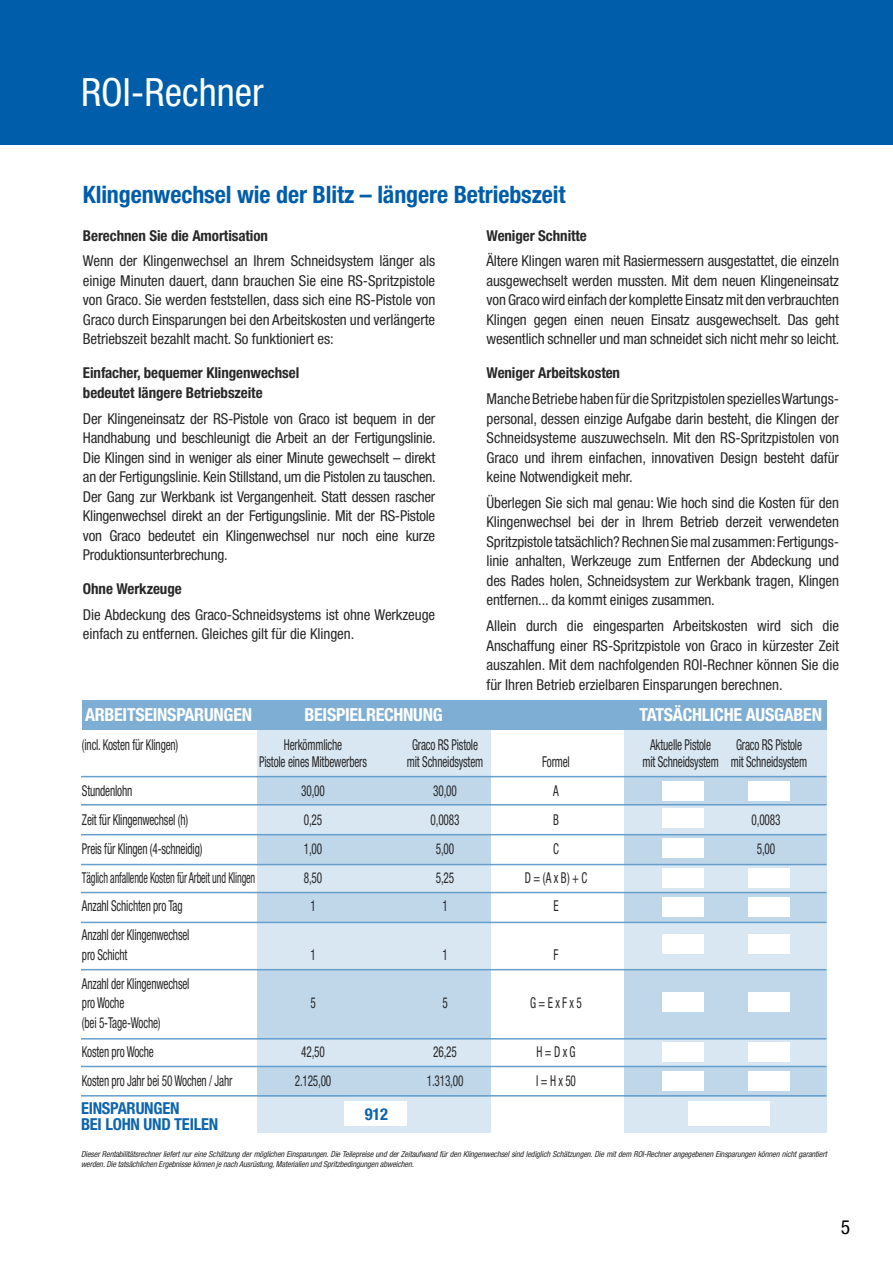
<style>
.page{position:relative;width:893px;height:1263px;background:#fff}
.page>*{position:absolute;margin:0;border:0;box-sizing:border-box;transform-origin:0 0}
.t1{font:condensed 39px "Helvetica Neue LT Std";color:#fff}
.t2{font:700 condensed 24px "Helvetica Neue LT Std";letter-spacing:-.005em;color:#005daa}
.t3{font:condensed 19.5px "Helvetica Neue LT Std";color:#000}
.t4{font:700 condensed 18px "Helvetica Neue LT Std";letter-spacing:-.015em;color:#fff}
.t5{font:700 condensed 16.5px "Helvetica Neue LT Std";letter-spacing:-.015em;color:#0d65ae}
.t6{font:condensed 15px/19.5px "Helvetica Neue LT Std";letter-spacing:-.015em;color:#282829;text-align:justify}
.t7{font:condensed 15px/19.5px "Helvetica Neue LT Std";letter-spacing:-.015em;color:#282829;scale:.75 1}
.t8{font:700 condensed 15px/19.5px "Helvetica Neue LT Std";letter-spacing:-.005em;color:#282829}
.t9{font:condensed 15px "Helvetica Neue LT Std";letter-spacing:-.015em;color:#282829;scale:.68 1}
.t10{font:italic condensed 8.25px/10.5px "Helvetica Neue LT Std";letter-spacing:-.015em;color:#282829}
</style>
<div class="page">
<div style="left:0;top:0;width:893px;height:145px;background:#005daa"></div>
<div style="left:257px;top:725px;width:233px;height:408px;background:#d9e7f2"></div>
<div style="left:257px;top:776px;width:233px;height:28px;background:#c0d7ea"></div>
<div style="left:257px;top:835px;width:233px;height:30px;background:#c0d7ea"></div>
<div style="left:257px;top:892px;width:233px;height:30px;background:#c0d7ea"></div>
<div style="left:257px;top:1066px;width:233px;height:30px;background:#c0d7ea"></div>
<div style="left:257px;top:969px;width:233px;height:69px;background:#c0d7ea"></div>
<div style="left:624px;top:722px;width:202px;height:411px;background:#d9e7f2"></div>
<div style="left:624px;top:776px;width:202px;height:29px;background:#c0d7ea"></div>
<div style="left:624px;top:834px;width:202px;height:31px;background:#c0d7ea"></div>
<div style="left:624px;top:892px;width:202px;height:30px;background:#c0d7ea"></div>
<div style="left:624px;top:1066px;width:202px;height:30px;background:#c0d7ea"></div>
<div style="left:624px;top:969px;width:202px;height:70px;background:#c0d7ea"></div>
<hr style="left:81px;top:776px;width:745px;height:1px;background:#669ecc">
<hr style="left:81px;top:804px;width:745px;height:1px;background:#669ecc">
<hr style="left:81px;top:834px;width:745px;height:1px;background:#669ecc">
<hr style="left:81px;top:864px;width:745px;height:1px;background:#669ecc">
<hr style="left:81px;top:892px;width:745px;height:1px;background:#669ecc">
<hr style="left:81px;top:922px;width:745px;height:1px;background:#669ecc">
<hr style="left:81px;top:969px;width:745px;height:1px;background:#669ecc">
<hr style="left:81px;top:1038px;width:745px;height:1px;background:#669ecc">
<hr style="left:81px;top:1066px;width:745px;height:1px;background:#669ecc">
<hr style="left:81px;top:1095px;width:745px;height:1px;background:#669ecc">
<div style="left:344px;top:1102px;width:62px;height:24px;background:#fff"></div>
<div style="left:688px;top:1102px;width:81px;height:24px;background:#fff"></div>
<div style="left:662px;top:1071px;width:41px;height:19px;background:#fff"></div>
<div style="left:748px;top:1071px;width:42px;height:19px;background:#fff"></div>
<div style="left:662px;top:1042px;width:41px;height:20px;background:#fff"></div>
<div style="left:662px;top:992px;width:41px;height:20px;background:#fff"></div>
<div style="left:662px;top:934px;width:41px;height:20px;background:#fff"></div>
<div style="left:662px;top:838px;width:41px;height:20px;background:#fff"></div>
<div style="left:662px;top:808px;width:41px;height:20px;background:#fff"></div>
<div style="left:662px;top:781px;width:41px;height:19px;background:#fff"></div>
<div style="left:748px;top:1042px;width:42px;height:20px;background:#fff"></div>
<div style="left:748px;top:992px;width:42px;height:20px;background:#fff"></div>
<div style="left:748px;top:934px;width:42px;height:20px;background:#fff"></div>
<div style="left:748px;top:781px;width:42px;height:19px;background:#fff"></div>
<div style="left:662px;top:897px;width:41px;height:19px;background:#fff"></div>
<div style="left:662px;top:868px;width:41px;height:20px;background:#fff"></div>
<div style="left:748px;top:897px;width:42px;height:19px;background:#fff"></div>
<div style="left:748px;top:868px;width:42px;height:20px;background:#fff"></div>
<div style="left:82px;top:700px;width:744px;height:29px;background:#7faed4"></div>
<h1 class="t1" style="left:81px;top:78px;width:184px">ROI-Rechner</h1>
<h2 class="t2" style="left:83px;top:186px;width:484px">Klingenwechsel wie der Blitz – längere Betriebszeit</h2>
<p class="t8" style="left:83px;top:227px;width:187px">Berechnen Sie die Amortisation</p>
<p class="t6" style="left:83px;top:253px;width:354px">Wenn der Klingenwechsel an Ihrem Schneidsystem länger als einige Minuten dauert, dann brauchen Sie eine RS-Spritzpistole von Graco. Sie werden feststellen, dass sich eine RS-Pistole von Graco durch Einsparungen bei den Arbeitskosten und verlängerte Betriebszeit bezahlt macht. So funktioniert es:</p>
<p class="t8" style="left:83px;top:365px;width:218px">Einfacher, bequemer Klingenwechsel bedeutet längere Betriebszeite</p>
<p class="t6" style="left:83px;top:410px;width:354px">Der Klingeneinsatz der RS-Pistole von Graco ist bequem in der Handhabung und beschleunigt die Arbeit an der Fertigungslinie.<br>Die Klingen sind in weniger als einer Minute gewechselt – direkt an der Fertigungslinie. Kein Stillstand, um die Pistolen zu tauschen.<br>Der Gang zur Werkbank ist Vergangenheit. Statt dessen rascher Klingenwechsel direkt an der Fertigungslinie. Mit der RS-Pistole von Graco bedeutet ein Klingenwechsel nur noch eine kurze Produktionsunterbrechung.</p>
<p class="t8" style="left:83px;top:580px;width:100px">Ohne Werkzeuge</p>
<p class="t6" style="left:83px;top:606px;width:354px">Die Abdeckung des Graco-Schneidsystems ist ohne Werkzeuge einfach zu entfernen. Gleiches gilt für die Klingen.</p>
<p class="t8" style="left:487px;top:227px;width:102px">Weniger Schnitte</p>
<p class="t6" style="left:487px;top:253px;width:354px">Ältere Klingen waren mit Rasiermessern ausgestattet, die einzeln ausgewechselt werden mussten. Mit dem neuen Klingeneinsatz von Graco wird einfach der komplette Einsatz mit den verbrauchten Klingen gegen einen neuen Einsatz ausgewechselt. Das geht wesentlich schneller und man schneidet sich nicht mehr so leicht.</p>
<p class="t8" style="left:487px;top:365px;width:135px">Weniger Arbeitskosten</p>
<p class="t6" style="left:487px;top:391px;width:354px">Manche Betriebe haben für die Spritzpistolen spezielles Wartungs&shy;personal, dessen einzige Aufgabe darin besteht, die Klingen der Schneidsysteme auszuwechseln. Mit den RS-Spritzpistolen von Graco und ihrem einfachen, innovativen Design besteht dafür keine Notwendigkeit mehr.</p>
<p class="t6" style="left:487px;top:495px;width:354px">Überlegen Sie sich mal genau: Wie hoch sind die Kosten für den Klingenwechsel bei der in Ihrem Betrieb derzeit verwendeten Spritzpistole tatsächlich? Rechnen Sie mal zusammen: Fertigungs&shy;linie anhalten, Werkzeuge zum Entfernen der Abdeckung und des Rades holen, Schneidsystem zur Werkbank tragen, Klingen entfernen... da kommt einiges zusammen.</p>
<p class="t6" style="left:487px;top:618px;width:354px">Allein durch die eingesparten Arbeitskosten wird sich die Anschaffung einer RS-Spritzpistole von Graco in kürzester Zeit auszahlen. Mit dem nachfolgenden ROI-Rechner können Sie die für Ihren Betrieb erzielbaren Einsparungen berechnen.</p>
<p class="t4" style="left:85px;top:708px;width:169px">ARBEITSEINSPARUNGEN</p>
<p class="t4" style="left:304px;top:708px;width:140px">BEISPIELRECHNUNG</p>
<p class="t4" style="left:639px;top:708px;width:184px">TATSÄCHLICHE AUSGABEN</p>
<p class="t7" style="left:82px;top:737px;width:130px">(incl. Kosten für Klingen)</p>
<p class="t7" style="left:284px;top:737px;width:79px">Herkömmliche</p>
<p class="t7" style="left:412px;top:737px;width:89px">Graco RS Pistole</p>
<p class="t7" style="left:650px;top:737px;width:83px">Aktuelle Pistole</p>
<p class="t7" style="left:736px;top:737px;width:89px">Graco RS Pistole</p>
<p class="t7" style="left:259px;top:753px;width:145px">Pistole eines Mitbewerbers</p>
<p class="t7" style="left:407px;top:753px;width:103px">mit Schneidsystem</p>
<p class="t7" style="left:542px;top:753px;width:38px">Formel</p>
<p class="t7" style="left:642px;top:753px;width:221px">mit Schneidsystem mit Schneidsystem</p>
<p class="t7" style="left:82px;top:782px;width:69px">Stundenlohn</p>
<p class="t7" style="left:301px;top:782px;width:33px">30,00</p>
<p class="t7" style="left:433px;top:782px;width:33px">30,00</p>
<p class="t7" style="left:553px;top:782px;width:9px">A</p>
<p class="t7" style="left:82px;top:811px;width:143px">Zeit für Klingenwechsel (h)</p>
<p class="t7" style="left:304px;top:811px;width:26px">0,25</p>
<p class="t7" style="left:431px;top:811px;width:40px">0,0083</p>
<p class="t7" style="left:553px;top:811px;width:9px">B</p>
<p class="t7" style="left:752px;top:811px;width:40px">0,0083</p>
<p class="t7" style="left:82px;top:840px;width:162px">Preis für Klingen (4-schneidig)</p>
<p class="t7" style="left:304px;top:840px;width:26px">1,00</p>
<p class="t7" style="left:436px;top:840px;width:26px">5,00</p>
<p class="t7" style="left:553px;top:840px;width:9px">C</p>
<p class="t7" style="left:757px;top:840px;width:26px">5,00</p>
<p class="t9" style="left:82px;top:872px;width:256px">Täglich anfallende Kosten für Arbeit und Klingen</p>
<p class="t7" style="left:304px;top:869px;width:26px">8,50</p>
<p class="t7" style="left:436px;top:869px;width:26px">5,25</p>
<p class="t7" style="left:525px;top:869px;width:84px">D = (A x B) + C</p>
<p class="t7" style="left:82px;top:898px;width:136px">Anzahl Schichten pro Tag</p>
<p class="t7" style="left:310px;top:898px;width:9px">1</p>
<p class="t7" style="left:442px;top:898px;width:9px">1</p>
<p class="t7" style="left:553px;top:898px;width:8px">E</p>
<p class="t7" style="left:82px;top:927px;width:145px">Anzahl der Klingenwechsel pro Schicht</p>
<p class="t7" style="left:310px;top:947px;width:9px">1</p>
<p class="t7" style="left:442px;top:947px;width:9px">1</p>
<p class="t7" style="left:554px;top:947px;width:8px">F</p>
<p class="t7" style="left:82px;top:976px;width:145px">Anzahl der Klingenwechsel pro Woche</p>
<p class="t7" style="left:82px;top:1010px;width:106px;line-height:29px">(bei 5-Tage-Woche)<br>Kosten pro Woche</p>
<p class="t7" style="left:310px;top:995px;width:9px">5</p>
<p class="t7" style="left:442px;top:995px;width:9px">5</p>
<p class="t7" style="left:530px;top:995px;width:70px">G = E x F x 5</p>
<p class="t7" style="left:301px;top:1043px;width:33px">42,50</p>
<p class="t7" style="left:433px;top:1043px;width:33px">26,25</p>
<p class="t7" style="left:536px;top:1043px;width:54px">H = D x G</p>
<p class="t7" style="left:82px;top:1072px;width:202px">Kosten pro Jahr bei 50 Wochen / Jahr</p>
<p class="t7" style="left:295px;top:1072px;width:50px">2.125,00</p>
<p class="t7" style="left:427px;top:1072px;width:50px">1.313,00</p>
<p class="t7" style="left:536px;top:1072px;width:54px">I = H x 50</p>
<p class="t5" style="left:81px;top:1102px;width:100px">EINSPARUNGEN</p>
<p class="t5" style="left:365px;top:1108px;width:25px">912</p>
<p class="t5" style="left:81px;top:1118px;width:139px">BEI LOHN UND TEILEN</p>
<p class="t10" style="left:81px;top:1149px;width:747px">Dieser Rentabilitätsrechner liefert nur eine Schätzung der möglichen Einsparungen. Die Teilepreise und der Zeitaufwand für den Klingenwechsel sind lediglich Schätzungen. Die mit dem ROI-Rechner angegebenen Einsparungen können nicht garantiert werden. Die tatsächlichen Ergebnisse können je nach Ausrüstung, Materialien und Spritzbedingungen abweichen.</p>
<h3 class="t3" style="left:841px;top:1220px;width:11px">5</h3>
</div>
